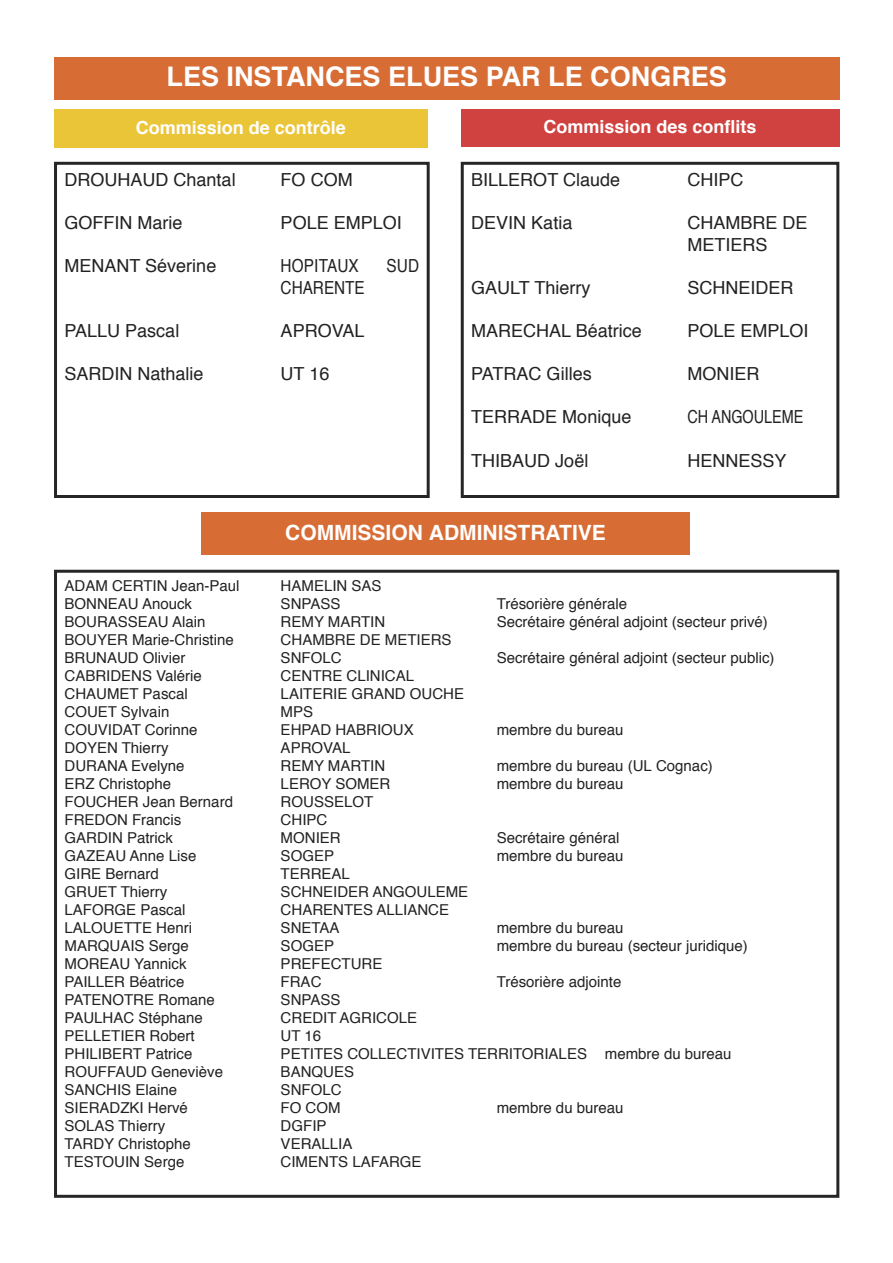
<style>
.page{position:relative;width:893px;height:1263px;background:#fff}
.page>*{position:absolute;margin:0;border:0;box-sizing:border-box;transform-origin:0 0}
.t1{font:700 27px "Helvetica";color:#fff}
.t2{font:700 21px "Helvetica";color:#fff}
.t3{font:18px/21.6px "Helvetica";color:#232122}
.t4{font:700 18px "Helvetica";color:#fff}
.t5{font:18px "Helvetica";color:#232122;scale:.85 1}
.t6{font:18px "Helvetica";color:#232122;scale:.8 1}
.t7{font:15px "Helvetica";color:#232122}
</style>
<div class="page">
<div style="left:54px;top:162px;width:375px;height:336px;border:3px solid #272627"></div>
<div style="left:54px;top:57px;width:785px;height:43px;background:#d76d35"></div>
<div style="left:460px;top:162px;width:379px;height:336px;border:3px solid #272627"></div>
<div style="left:54px;top:109px;width:374px;height:39px;background:#ebc538"></div>
<div style="left:461px;top:109px;width:378px;height:38px;background:#cf4240"></div>
<div style="left:54px;top:570px;width:785px;height:628px;border:3px solid #272627"></div>
<div style="left:201px;top:512px;width:489px;height:43px;background:#d76d35"></div>
<h1 class="t1" style="left:166px;top:65px;width:562px">LES INSTANCES ELUES PAR LE CONGRES</h1>
<p class="t4" style="left:136px;top:120px;width:212px">Commission de contrôle</p>
<p class="t4" style="left:543px;top:120px;width:215px">Commission des conflits</p>
<p class="t3" style="left:64px;top:170px;width:173px">DROUHAUD Chantal</p>
<p class="t3" style="left:280px;top:170px;width:73px">FO COM</p>
<p class="t3" style="left:64px;top:213px;width:119px">GOFFIN Marie</p>
<p class="t3" style="left:280px;top:213px;width:123px">POLE EMPLOI</p>
<p class="t3" style="left:64px;top:257px;width:153px">MENANT Séverine</p>
<p class="t5" style="left:281px;top:258px;width:93px">HOPITAUX</p>
<p class="t5" style="left:386px;top:258px;width:40px">SUD</p>
<p class="t5" style="left:281px;top:280px;width:101px">CHARENTE</p>
<p class="t3" style="left:64px;top:321px;width:116px">PALLU Pascal</p>
<p class="t3" style="left:280px;top:321px;width:85px">APROVAL</p>
<p class="t3" style="left:64px;top:365px;width:141px">SARDIN Nathalie</p>
<p class="t3" style="left:280px;top:365px;width:50px">UT 16</p>
<p class="t3" style="left:471px;top:170px;width:150px">BILLEROT Claude</p>
<p class="t3" style="left:687px;top:170px;width:58px">CHIPC</p>
<p class="t3" style="left:471px;top:213px;width:103px">DEVIN Katia</p>
<p class="t3" style="left:687px;top:213px;width:122px">CHAMBRE DE<br>METIERS</p>
<p class="t3" style="left:471px;top:278px;width:121px">GAULT Thierry</p>
<p class="t3" style="left:687px;top:278px;width:108px">SCHNEIDER</p>
<p class="t3" style="left:471px;top:321px;width:172px">MARECHAL Béatrice</p>
<p class="t3" style="left:687px;top:321px;width:123px">POLE EMPLOI</p>
<p class="t3" style="left:471px;top:365px;width:122px">PATRAC Gilles</p>
<p class="t3" style="left:687px;top:365px;width:73px">MONIER</p>
<p class="t3" style="left:471px;top:408px;width:162px">TERRADE Monique</p>
<p class="t6" style="left:687px;top:410px;width:147px">CH ANGOULEME</p>
<p class="t3" style="left:471px;top:451px;width:119px">THIBAUD Joël</p>
<p class="t3" style="left:687px;top:451px;width:101px">HENNESSY</p>
<h2 class="t2" style="left:285px;top:524px;width:322px">COMMISSION ADMINISTRATIVE</h2>
<p class="t7" style="left:64px;top:580px;width:176px">ADAM CERTIN Jean-Paul</p>
<p class="t7" style="left:280px;top:580px;width:102px">HAMELIN SAS</p>
<p class="t7" style="left:64px;top:598px;width:129px">BONNEAU Anouck</p>
<p class="t7" style="left:280px;top:598px;width:61px">SNPASS</p>
<p class="t7" style="left:496px;top:598px;width:132px">Trésorière générale</p>
<p class="t7" style="left:64px;top:616px;width:142px">BOURASSEAU Alain</p>
<p class="t7" style="left:280px;top:616px;width:106px">REMY MARTIN</p>
<p class="t7" style="left:496px;top:616px;width:272px">Secrétaire général adjoint (secteur privé)</p>
<p class="t7" style="left:64px;top:634px;width:171px">BOUYER Marie-Christine</p>
<p class="t7" style="left:280px;top:634px;width:172px">CHAMBRE DE METIERS</p>
<p class="t7" style="left:64px;top:652px;width:122px">BRUNAUD Olivier</p>
<p class="t7" style="left:280px;top:652px;width:62px">SNFOLC</p>
<p class="t7" style="left:496px;top:652px;width:279px">Secrétaire général adjoint (secteur public)</p>
<p class="t7" style="left:64px;top:670px;width:139px">CABRIDENS Valérie</p>
<p class="t7" style="left:280px;top:670px;width:135px">CENTRE CLINICAL</p>
<p class="t7" style="left:64px;top:688px;width:125px">CHAUMET Pascal</p>
<p class="t7" style="left:280px;top:688px;width:185px">LAITERIE GRAND OUCHE</p>
<p class="t7" style="left:64px;top:706px;width:106px">COUET Sylvain</p>
<p class="t7" style="left:280px;top:706px;width:34px">MPS</p>
<p class="t7" style="left:64px;top:724px;width:134px">COUVIDAT Corinne</p>
<p class="t7" style="left:280px;top:724px;width:135px">EHPAD HABRIOUX</p>
<p class="t7" style="left:496px;top:724px;width:128px">membre du bureau</p>
<p class="t7" style="left:64px;top:742px;width:105px">DOYEN Thierry</p>
<p class="t7" style="left:280px;top:742px;width:71px">APROVAL</p>
<p class="t7" style="left:64px;top:760px;width:122px">DURANA Evelyne</p>
<p class="t7" style="left:280px;top:760px;width:106px">REMY MARTIN</p>
<p class="t7" style="left:496px;top:760px;width:217px">membre du bureau (UL Cognac)</p>
<p class="t7" style="left:64px;top:778px;width:108px">ERZ Christophe</p>
<p class="t7" style="left:280px;top:778px;width:111px">LEROY SOMER</p>
<p class="t7" style="left:496px;top:778px;width:128px">membre du bureau</p>
<p class="t7" style="left:64px;top:796px;width:170px">FOUCHER Jean Bernard</p>
<p class="t7" style="left:280px;top:796px;width:94px">ROUSSELOT</p>
<p class="t7" style="left:64px;top:814px;width:118px">FREDON Francis</p>
<p class="t7" style="left:280px;top:814px;width:48px">CHIPC</p>
<p class="t7" style="left:64px;top:832px;width:110px">GARDIN Patrick</p>
<p class="t7" style="left:280px;top:832px;width:61px">MONIER</p>
<p class="t7" style="left:496px;top:832px;width:124px">Secrétaire général</p>
<p class="t7" style="left:64px;top:850px;width:133px">GAZEAU Anne Lise</p>
<p class="t7" style="left:280px;top:850px;width:55px">SOGEP</p>
<p class="t7" style="left:496px;top:850px;width:128px">membre du bureau</p>
<p class="t7" style="left:64px;top:868px;width:96px">GIRE Bernard</p>
<p class="t7" style="left:280px;top:868px;width:71px">TERREAL</p>
<p class="t7" style="left:64px;top:886px;width:104px">GRUET Thierry</p>
<p class="t7" style="left:280px;top:886px;width:189px">SCHNEIDER ANGOULEME</p>
<p class="t7" style="left:64px;top:904px;width:122px">LAFORGE Pascal</p>
<p class="t7" style="left:280px;top:904px;width:170px">CHARENTES ALLIANCE</p>
<p class="t7" style="left:64px;top:922px;width:129px">LALOUETTE Henri</p>
<p class="t7" style="left:280px;top:922px;width:60px">SNETAA</p>
<p class="t7" style="left:496px;top:922px;width:128px">membre du bureau</p>
<p class="t7" style="left:64px;top:940px;width:126px">MARQUAIS Serge</p>
<p class="t7" style="left:280px;top:940px;width:55px">SOGEP</p>
<p class="t7" style="left:496px;top:940px;width:252px">membre du bureau (secteur juridique)</p>
<p class="t7" style="left:64px;top:958px;width:124px">MOREAU Yannick</p>
<p class="t7" style="left:280px;top:958px;width:103px">PREFECTURE</p>
<p class="t7" style="left:64px;top:976px;width:121px">PAILLER Béatrice</p>
<p class="t7" style="left:280px;top:976px;width:42px">FRAC</p>
<p class="t7" style="left:496px;top:976px;width:126px">Trésorière adjointe</p>
<p class="t7" style="left:64px;top:994px;width:152px">PATENOTRE Romane</p>
<p class="t7" style="left:280px;top:994px;width:61px">SNPASS</p>
<p class="t7" style="left:64px;top:1012px;width:140px">PAULHAC Stéphane</p>
<p class="t7" style="left:280px;top:1012px;width:138px">CREDIT AGRICOLE</p>
<p class="t7" style="left:64px;top:1030px;width:132px">PELLETIER Robert</p>
<p class="t7" style="left:280px;top:1030px;width:42px">UT 16</p>
<p class="t7" style="left:64px;top:1048px;width:129px">PHILIBERT Patrice</p>
<p class="t7" style="left:280px;top:1048px;width:452px">PETITES COLLECTIVITES TERRITORIALES membre du bureau</p>
<p class="t7" style="left:64px;top:1066px;width:160px">ROUFFAUD Geneviève</p>
<p class="t7" style="left:280px;top:1066px;width:75px">BANQUES</p>
<p class="t7" style="left:64px;top:1084px;width:114px">SANCHIS Elaine</p>
<p class="t7" style="left:280px;top:1084px;width:62px">SNFOLC</p>
<p class="t7" style="left:64px;top:1102px;width:125px">SIERADZKI Hervé</p>
<p class="t7" style="left:280px;top:1102px;width:61px">FO COM</p>
<p class="t7" style="left:496px;top:1102px;width:128px">membre du bureau</p>
<p class="t7" style="left:64px;top:1120px;width:102px">SOLAS Thierry</p>
<p class="t7" style="left:280px;top:1120px;width:47px">DGFIP</p>
<p class="t7" style="left:64px;top:1138px;width:128px">TARDY Christophe</p>
<p class="t7" style="left:280px;top:1138px;width:73px">VERALLIA</p>
<p class="t7" style="left:64px;top:1156px;width:121px">TESTOUIN Serge</p>
<p class="t7" style="left:280px;top:1156px;width:142px">CIMENTS LAFARGE</p>
</div>
